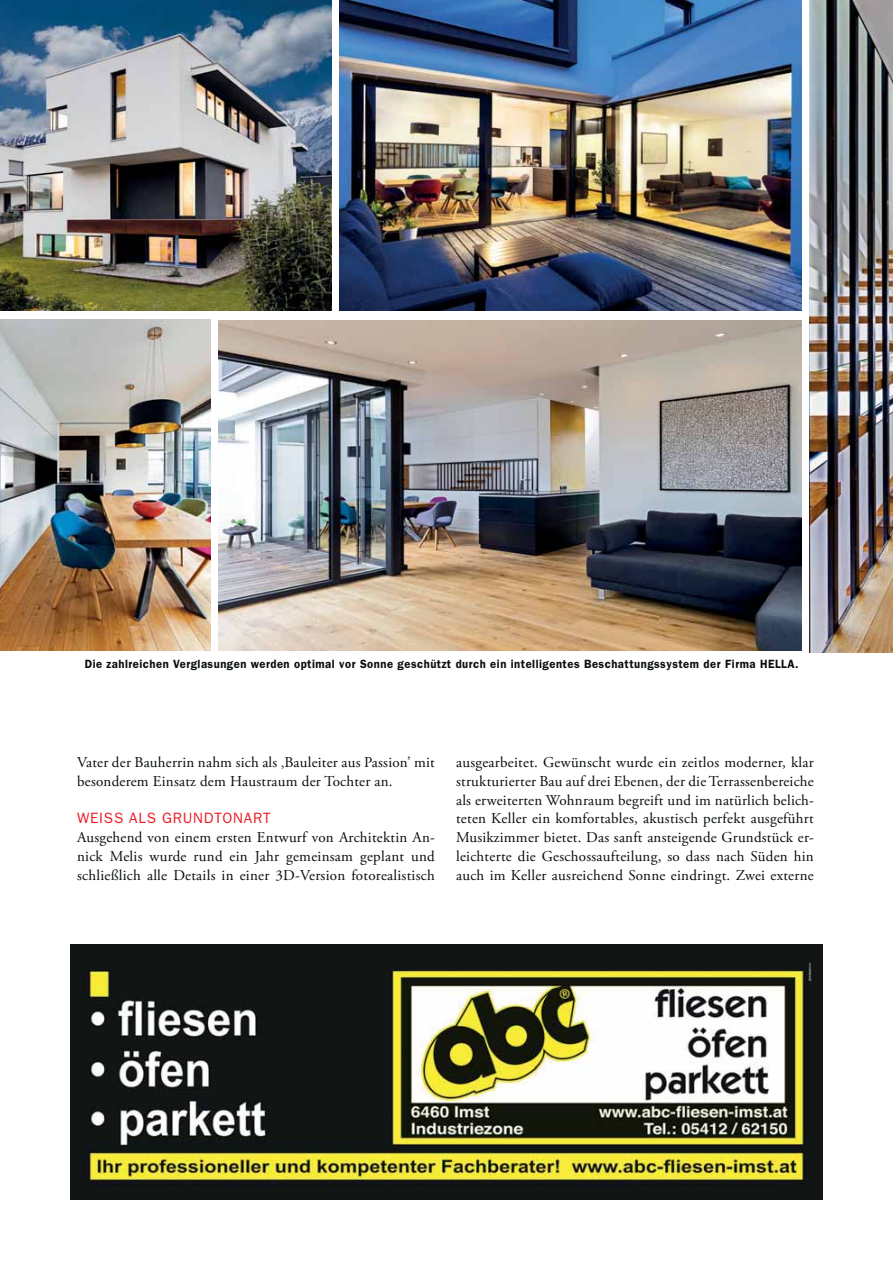
<style>
.page{position:relative;width:893px;height:1263px;background:#fff}
.page>*{position:absolute;margin:0;border:0;box-sizing:border-box;transform-origin:0 0}
.t1{font:15px/18.9px "Adobe Garamond Pro";letter-spacing:.015em;color:#080d0e;text-align:justify}
.t2{font:15px "ITC Franklin Gothic Std";letter-spacing:.05em;color:#ec1c24}
.t3{font:600 12px "ITC Franklin Gothic Std";letter-spacing:.045em;color:#080d0e;scale:.94 1}
</style>
<div class="page">
<img style="left:810px;top:0;width:83px;height:652px">
<img style="left:339px;top:0;width:462px;height:311px">
<img style="left:0;top:0;width:332px;height:311px">
<img style="left:219px;top:320px;width:582px;height:331px">
<img style="left:0;top:320px;width:211px;height:331px">
<img style="left:70px;top:944px;width:753px;height:255px">
<p class="t3" style="left:85px;top:660px;width:761px">Die zahlreichen Verglasungen werden optimal vor Sonne geschützt durch ein intelligentes Beschattungssystem der Firma HELLA.</p>
<p class="t1" style="left:77px;top:754px;width:359px">Vater der Bauherrin nahm sich als ‚Bauleiter aus Passion’ mit besonderem Einsatz dem Haustraum der Tochter an.</p>
<p class="t2" style="left:77px;top:813px;width:195px">WEISS ALS GRUNDTONART</p>
<p class="t1" style="left:77px;top:829px;width:359px">Ausgehend von einem ersten Entwurf von Architektin An&shy;nick Melis wurde rund ein Jahr gemeinsam geplant und schließlich alle Details in einer 3D-Version fotorealistisch</p>
<p class="t1" style="left:456px;top:754px;width:359px">ausgearbeitet. Gewünscht wurde ein zeitlos moderner, klar strukturierter Bau auf drei Ebenen, der die Terrassenbereiche als erweiterten Wohnraum begreift und im natürlich belich&shy;teten Keller ein komfortables, akustisch perfekt ausgeführt Musikzimmer bietet. Das sanft ansteigende Grundstück er&shy;leichterte die Geschossaufteilung, so dass nach Süden hin auch im Keller ausreichend Sonne eindringt. Zwei externe</p>
</div>
